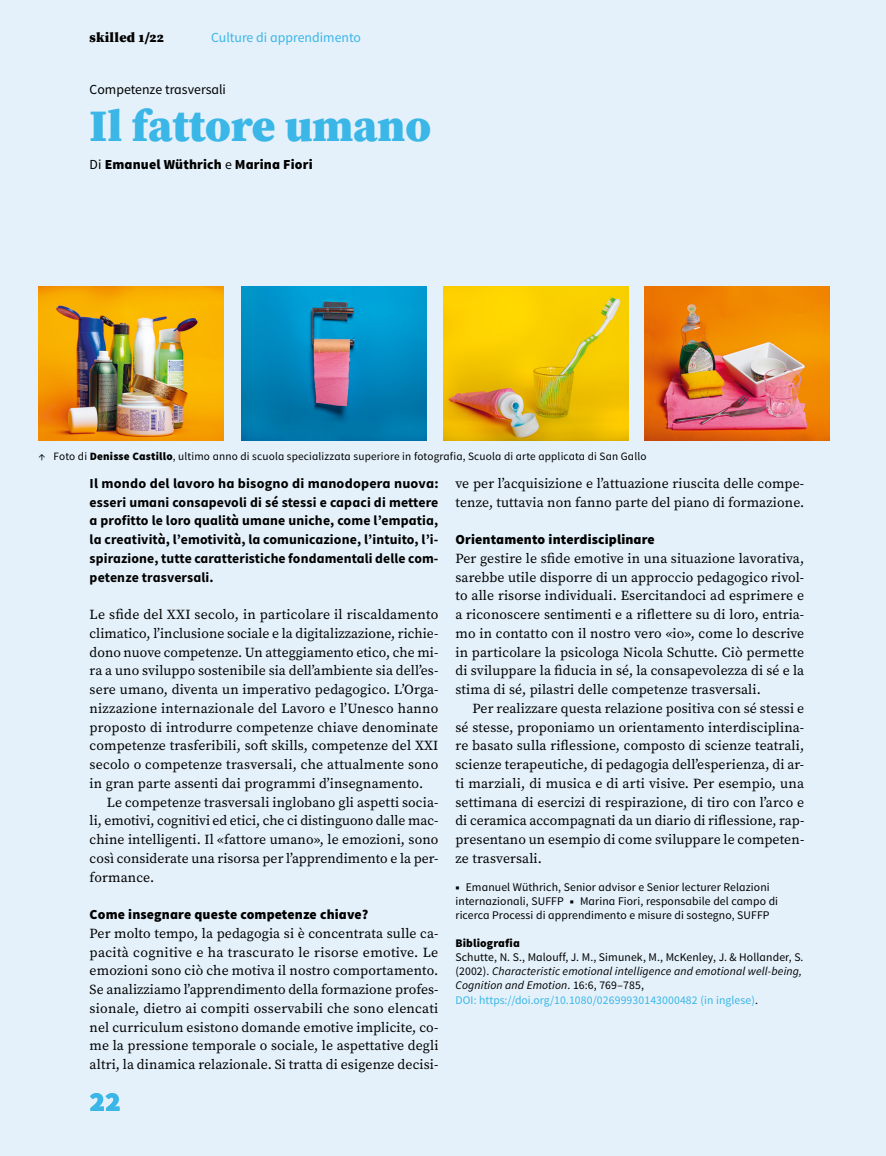
<style>
.page{position:relative;width:886px;height:1156px;background:#e4f1fa}
.page>*{position:absolute;margin:0;border:0;box-sizing:border-box;transform-origin:0 0}
.H1-Titel-Artikel{font:900 45px "Source Serif Pro";color:#3ab6e7}
.t1{font:900 30px "Source Sans Pro";color:#3ab6e7}
.P-Lauftext-ohne-Einz{font:13.8px/18.8px "Source Serif Pro";letter-spacing:.01em;color:#000;text-align:justify}
.P-Lauftext{font:13.8px/18.8px "Source Serif Pro";letter-spacing:.005em;color:#000;text-align:justify}
.P-Lead{font:700 13.8px/18.8px "Source Sans Pro";letter-spacing:.01em;color:#000;text-align:justify}
.P-Zwischentitel{font:900 13.8px "Source Sans Pro";letter-spacing:.01em;color:#000}
.P-Autor{font:900 13.8px "Source Sans Pro";letter-spacing:.01em;color:#000}
.t2{font:13.8px "Source Sans Pro";color:#3ab6e7}
.H2-Kolumnentitel{font:13.8px "Source Sans Pro";color:#000}
.t3{font:900 13.8px "Source Serif Pro";letter-spacing:.02em;color:#000}
.P-Infos-nach-Text{font:11.7px/14.1px "Source Sans Pro";letter-spacing:.01em;color:#000}
.P-Infos-nach-Text-2{font:900 11.7px "Source Sans Pro";letter-spacing:.01em;color:#000}
.t4{font:11.25px "Source Sans Pro";letter-spacing:.015em;color:#000}
.s1{font-weight:400}
.s2{font-weight:900}
.s3{font-style:italic}
.s4{color:#3ab6e7}
</style>
<div class="page">
<img style="left:443px;top:286px;width:185px;height:155px">
<img style="left:39px;top:286px;width:185px;height:155px">
<img style="left:644px;top:286px;width:185px;height:155px">
<img style="left:241px;top:286px;width:185px;height:155px">
<p class="t3" style="left:90px;top:28px;width:76px">skilled 1/22</p>
<p class="t2" style="left:211px;top:29px;width:151px">Culture di apprendimento</p>
<h2 class="H2-Kolumnentitel" style="left:90px;top:81px;width:138px">Competenze trasversali</h2>
<h1 class="H1-Titel-Artikel" style="left:90px;top:94px;width:343px">Il fattore umano</h1>
<p class="P-Autor" style="left:90px;top:155px;width:224px"><span class="s1">Di</span> Emanuel Wüthrich <span class="s1">e</span> Marina Fiori</p>
<p class="t4" style="left:39px;top:449px;width:609px">↑ Foto di <span class="s2">Denisse Castillo</span>, ultimo anno di scuola specializzata superiore in fotografia, Scuola di arte applicata di San Gallo</p>
<p class="P-Lead" style="left:90px;top:473px;width:350px">Il mondo del lavoro ha bisogno di manodopera nuova: esseri umani consapevoli di sé stessi e capaci di mettere a profitto le loro qualità umane uniche, come l’empatia, la creatività, l’emotività, la comunicazione, l’intuito, l’i&shy;spirazione, tutte caratteristiche fondamentali delle com&shy;petenze trasversali.</p>
<p class="P-Lauftext-ohne-Einz" style="left:90px;top:605px;width:350px">Le sfide del XXI secolo, in particolare il riscaldamento climatico, l’inclusione sociale e la digitalizzazione, richie&shy;dono nuove competenze. Un atteggiamento etico, che mi&shy;ra a uno sviluppo sostenibile sia dell’ambiente sia dell’es&shy;sere umano, diventa un imperativo pedagogico. L’Orga&shy;nizzazione internazionale del Lavoro e l’Unesco hanno proposto di introdurre competenze chiave denominate competenze trasferibili, soft skills, competenze del XXI secolo o competenze trasversali, che attualmente sono in gran parte assenti dai programmi d’insegnamento.</p>
<p class="P-Lauftext" style="left:90px;top:792px;width:350px;text-indent:17px">Le competenze trasversali inglobano gli aspetti socia&shy;li, emotivi, cognitivi ed etici, che ci distinguono dalle mac&shy;chine intelligenti. Il «fattore umano», le emozioni, sono così considerate una risorsa per l’apprendimento e la per&shy;formance.</p>
<p class="P-Zwischentitel" style="left:90px;top:905px;width:280px">Come insegnare queste competenze chiave?</p>
<p class="P-Lauftext-ohne-Einz" style="left:90px;top:924px;width:350px">Per molto tempo, la pedagogia si è concentrata sulle ca&shy;pacità cognitive e ha trascurato le risorse emotive. Le emozioni sono ciò che motiva il nostro comportamento.<br>Se analizziamo l’apprendimento della formazione profes&shy;sionale, dietro ai compiti osservabili che sono elencati nel curriculum esistono domande emotive implicite, co&shy;me la pressione temporale o sociale, le aspettative degli altri, la dinamica relazionale. Si tratta di esigenze decisi-</p>
<h2 class="t1" style="left:90px;top:1082px;width:33px">22</h2>
<p class="P-Lauftext-ohne-Einz" style="left:455px;top:474px;width:350px">ve per l’acquisizione e l’attuazione riuscita delle compe&shy;tenze, tuttavia non fanno parte del piano di formazione.</p>
<p class="P-Zwischentitel" style="left:455px;top:530px;width:201px">Orientamento interdisciplinare</p>
<p class="P-Lauftext-ohne-Einz" style="left:455px;top:549px;width:350px">Per gestire le sfide emotive in una situazione lavorativa, sarebbe utile disporre di un approccio pedagogico rivol&shy;to alle risorse individuali. Esercitandoci ad esprimere e a riconoscere sentimenti e a riflettere su di loro, entria&shy;mo in contatto con il nostro vero «io», come lo descrive in particolare la psicologa Nicola Schutte. Ciò permette di sviluppare la fiducia in sé, la consapevolezza di sé e la stima di sé, pilastri delle competenze trasversali.</p>
<p class="P-Lauftext" style="left:455px;top:699px;width:350px;text-indent:17px">Per realizzare questa relazione positiva con sé stessi e sé stesse, proponiamo un orientamento interdisciplina&shy;re basato sulla riflessione, composto di scienze teatrali, scienze terapeutiche, di pedagogia dell’esperienza, di ar&shy;ti marziali, di musica e di arti visive. Per esempio, una settimana di esercizi di respirazione, di tiro con l’arco e di ceramica accompagnati da un diario di riflessione, rap&shy;presentano un esempio di come sviluppare le competen&shy;ze trasversali.</p>
<p class="P-Infos-nach-Text" style="left:455px;top:880px;width:324px"><span class="s2">■</span> Emanuel Wüthrich, Senior advisor e Senior lecturer Relazioni internazionali, SUFFP <span class="s2">■</span> Marina Fiori, responsabile del campo di ricerca Processi di apprendimento e misure di sostegno, SUFFP</p>
<p class="P-Infos-nach-Text-2" style="left:455px;top:935px;width:66px">Bibliografia</p>
<p class="P-Infos-nach-Text" style="left:455px;top:950px;width:349px">Schutte, N. S., Malouff, J. M., Simunek, M., McKenley, J. &amp; Hollander, S. (2002). <span class="s3">Characteristic emotional intelligence and emotional well-being, Cognition and Emotion</span>. 16:6, 769–785,<br><span class="s4">DOI: https://doi.org/10.1080/02699930143000482 (in inglese)</span>.</p>
</div>
